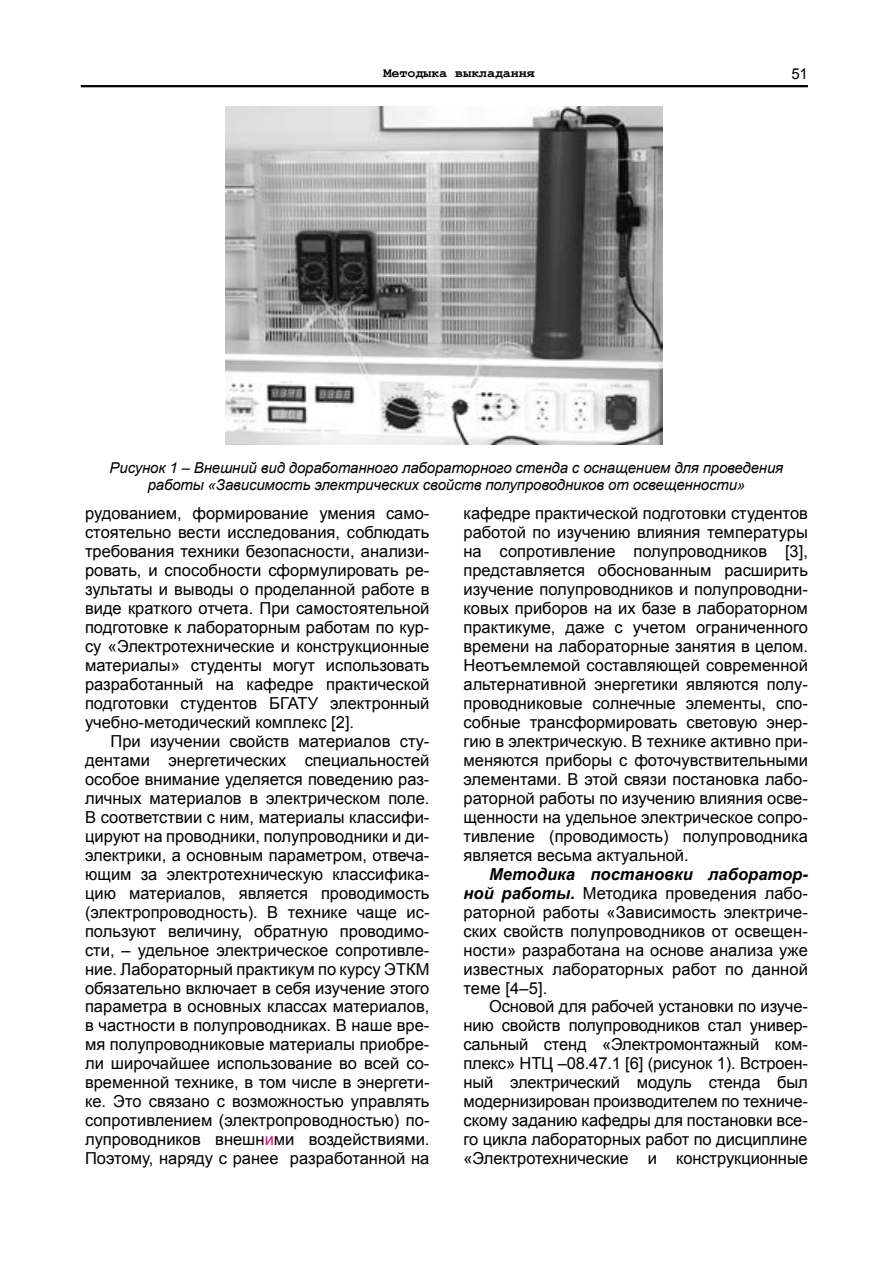
<style>
.page{position:relative;width:893px;height:1263px;background:#fff}
.page>*{position:absolute;margin:0;border:0;box-sizing:border-box;transform-origin:0 0}
.t1{font:16.5px/18.9px "Arial";color:#000;text-align:justify}
.t2{font:15.6px/26.8px "Times New Roman";color:#000;text-align:right;scale:1.06 1}
.t3{font:italic 15px/16.5px "Arial";letter-spacing:-.01em;color:#000;text-align:center}
.t4{font:15px "Arial";color:#000}
.t5{font:700 13.5px "Courier New";letter-spacing:-.01em;color:#000}
.s1{color:#ec008c}
.s2{font-weight:700;font-style:italic}
</style>
<div class="page">
<hr style="left:81px;top:85px;width:727px;height:2px;background:#000">
<img style="left:225px;top:107px;width:437px;height:337px">
<p class="t5" style="left:383px;top:65px;width:153px">Методыка выкладання</p>
<p class="t4" style="left:791px;top:64px;width:18px">51</p>
<p class="t3" style="left:110px;top:460px;width:675px">Рисунок 1 – Внешний вид доработанного лабораторного стенда с оснащением для проведения работы «Зависимость электрических свойств полупроводников от освещенности»</p>
<p class="t2" style="left:181px;top:475px;width:524px">Рисунок 1. Внешний вид доработанного лабораторного стенда с оснащением для проведения работы «Зависимость электрических свойств</p>
<p class="t1" style="left:85px;top:504px;width:346px">рудованием, формирование умения само&shy;стоятельно вести исследования, соблюдать требования техники безопасности, анализи&shy;ровать, и способности сформулировать ре&shy;зультаты и выводы о проделанной работе в виде краткого отчета. При самостоятельной подготовке к лабораторным работам по кур&shy;су «Электротехнические и конструкционные материалы» студенты могут использовать разработанный на кафедре практической подготовки студентов БГАТУ электронный учебно-методический комплекс [2].</p>
<p class="t1" style="left:85px;top:732px;width:346px;text-indent:26px">При изучении свойств материалов сту&shy;дентами энергетических специальностей особое внимание уделяется поведению раз&shy;личных материалов в электрическом поле.<br>В соответствии с ним, материалы классифи&shy;цируют на проводники, полупроводники и ди&shy;электрики, а основным параметром, отвеча&shy;ющим за электротехническую классифика&shy;цию материалов, является проводимость (электропроводность). В технике чаще ис&shy;пользуют величину, обратную проводимо&shy;сти, – удельное электрическое сопротивле&shy;ние. Лабораторный практикум по курсу ЭТКМ обязательно включает в себя изучение этого параметра в основных классах материалов, в частности в полупроводниках. В наше вре&shy;мя полупроводниковые материалы приобре&shy;ли широчайшее использование во всей со&shy;временной технике, в том числе в энергети&shy;ке. Это связано с возможностью управлять сопротивлением (электропроводностью) по&shy;лупроводников внешн<span class="s1">и</span>ми воздействиями.<br>Поэтому, наряду с ранее разработанной на</p>
<p class="t1" style="left:463px;top:504px;width:346px">кафедре практической подготовки студентов работой по изучению влияния температуры на сопротивление полупроводников [3], представляется обоснованным расширить изучение полупроводников и полупроводни&shy;ковых приборов на их базе в лабораторном практикуме, даже с учетом ограниченного времени на лабораторные занятия в целом.<br>Неотъемлемой составляющей современной альтернативной энергетики являются полу&shy;проводниковые солнечные элементы, спо&shy;собные трансформировать световую энер&shy;гию в электрическую. В технике активно при&shy;меняются приборы с фоточувствительными элементами. В этой связи постановка лабо&shy;раторной работы по изучению влияния осве&shy;щенности на удельное электрическое сопро&shy;тивление (проводимость) полупроводника является весьма актуальной.</p>
<p class="t1" style="left:463px;top:864px;width:346px;text-indent:26px"><span class="s2">Методика постановки лаборатор&shy;ной работы.</span> Методика проведения лабо&shy;раторной работы «Зависимость электриче&shy;ских свойств полупроводников от освещен&shy;ности» разработана на основе анализа уже известных лабораторных работ по данной теме [4–5].</p>
<p class="t1" style="left:463px;top:997px;width:346px;text-indent:26px">Основой для рабочей установки по изуче&shy;нию свойств полупроводников стал универ&shy;сальный стенд «Электромонтажный ком&shy;плекс» НТЦ –08.47.1 [6] (рисунок 1). Встроен&shy;ный электрический модуль стенда был модернизирован производителем по техниче&shy;скому заданию кафедры для постановки все&shy;го цикла лабораторных работ по дисциплине «Электротехнические и конструкционные</p>
<p class="t2" style="left:181px;top:609px;width:524px;text-align:justify;text-indent:42px">Для проведения работы по изучению зависимости электрических свойств полупроводников от освещенности, студентам необходимо вспомнить основы квантовомеханической зонной теории твердых тел. Для объяснения различий материалов по проводимости в зонной теории все</p>
<p class="t2" style="left:223px;top:747px;width:9px">4</p>
</div>
